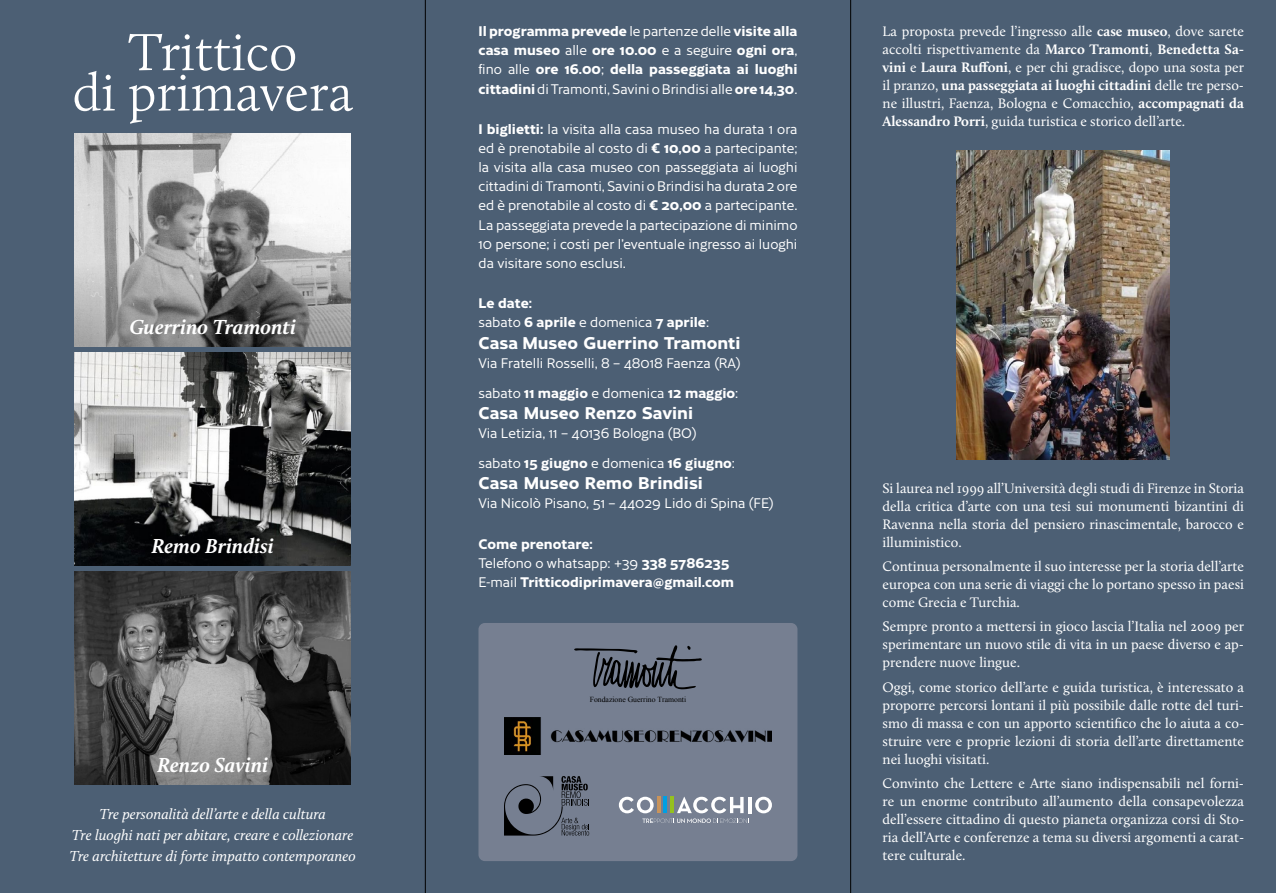
<style>
.page{position:relative;width:1276px;height:893px;background:#4c5f74}
.page>*{position:absolute;margin:0;border:0;box-sizing:border-box;transform-origin:0 0}
.t1{font:300 54px/40.3px "Calluna";color:#fff;text-align:center}
.t2{font:italic 700 21px "Calluna";color:#fff}
.t3{font:700 16.5px "Cresta";color:#fff}
.t4{font:italic 15px/21.3px "Calluna";color:#fff;text-align:center}
.t5{font:14.25px/18px "Calluna";color:#fff;text-align:justify}
.t6{font:13.5px/19.2px "Cresta";color:#fff;text-align:justify}
.t7{font:700 13.5px/19.2px "Cresta";color:#fff}
.t8{font:7.65px "Times New Roman";color:#000}
.s1{font-weight:400}
.s2{font-weight:700}
</style>
<div class="page">
<div style="left:478px;top:623px;width:319px;height:238px;background:#767f91;border-radius:6px"></div>
<img style="left:74px;top:134px;width:277px;height:127px">
<img style="left:74px;top:572px;width:277px;height:127px">
<img style="left:74px;top:353px;width:277px;height:213px">
<img style="left:957px;top:151px;width:212px;height:308px">
<img style="left:504px;top:717px;width:268px;height:37px">
<hr style="left:748px;top:797px;width:3px;height:16px;background:#fff">
<svg style="left:755px;top:797px;width:17px;height:16px"></svg>
<svg style="left:619px;top:797px;width:130px;height:26px"></svg>
<svg style="left:504px;top:776px;width:85px;height:60px"></svg>
<svg style="left:574px;top:645px;width:128px;height:44px"></svg>
<svg style="left:74px;top:261px;width:277px;height:86px;background:#878787"></svg>
<svg style="left:74px;top:699px;width:277px;height:85px;background:#545454"></svg>
<hr style="left:425px;top:0;width:1px;height:893px;background:#000">
<hr style="left:850px;top:0;width:1px;height:893px;background:#000">
<h1 class="t1" style="left:72px;top:32px;width:282px">Trittico<br>di primavera</h1>
<h2 class="t2" style="left:129px;top:314px;width:168px">Guerrino Tramonti</h2>
<h2 class="t2" style="left:152px;top:533px;width:123px">Remo Brindisi</h2>
<h2 class="t2" style="left:157px;top:752px;width:112px">Renzo Savini</h2>
<p class="t4" style="left:70px;top:803px;width:288px">Tre personalità dell’arte e della cultura<br>Tre luoghi nati per abitare, creare e collezionare<br>Tre architetture di forte impatto contemporaneo</p>
<p class="t7" style="left:478px;top:20px;width:320px;text-align:justify">Il programma prevede <span class="s1">le partenze delle</span> visite alla casa museo <span class="s1">alle</span> ore 10.00 <span class="s1">e a seguire</span> ogni ora<span class="s1">, fino alle</span> ore 16.00<span class="s1">;</span> della passeggiata ai luoghi cittadini <span class="s1">di Tramonti, Savini o Brindisi alle</span> ore 14,30<span class="s1">.</span></p>
<p class="t6" style="left:478px;top:119px;width:320px"><span class="s2">I biglietti:</span> la visita alla casa museo ha durata 1 ora ed è prenotabile al costo di <span class="s2">€ 10,00</span> a partecipante; la visita alla casa museo con passeggiata ai luoghi cittadini di Tramonti, Savini o Brindisi ha durata 2 ore ed è prenotabile al costo di <span class="s2">€ 20,00</span> a partecipante.<br>La passeggiata prevede la partecipazione di minimo 10 persone; i costi per l’eventuale ingresso ai luoghi da visitare sono esclusi.</p>
<p class="t7" style="left:478px;top:292px;width:232px">Le date:<br><span class="s1">sabato</span> 6 aprile <span class="s1">e domenica</span> 7 aprile<span class="s1">:</span></p>
<p class="t3" style="left:478px;top:329px;width:263px">Casa Museo Guerrino Tramonti</p>
<p class="t6" style="left:478px;top:352px;width:264px">Via Fratelli Rosselli, 8 – 48018 Faenza (RA)</p>
<p class="t6" style="left:478px;top:382px;width:261px">sabato <span class="s2">11 maggio</span> e domenica <span class="s2">12 maggio</span>:</p>
<p class="t3" style="left:478px;top:399px;width:216px">Casa Museo Renzo Savini</p>
<p class="t6" style="left:478px;top:423px;width:220px">Via Letizia, 11 – 40136 Bologna (BO)</p>
<p class="t6" style="left:478px;top:452px;width:258px">sabato <span class="s2">15 giugno</span> e domenica <span class="s2">16 giugno</span>:</p>
<p class="t3" style="left:478px;top:469px;width:226px">Casa Museo Remo Brindisi</p>
<p class="t6" style="left:478px;top:493px;width:297px">Via Nicolò Pisano, 51 – 44029 Lido di Spina (FE)</p>
<p class="t7" style="left:478px;top:533px;width:257px">Come prenotare:<br><span class="s1">Telefono o whatsapp: +39</span> 338 5786235<br><span class="s1">E-mail</span> Tritticodiprimavera@gmail.com</p>
<p class="t8" style="left:590px;top:695px;width:98px">Fondazione Guerrino Tramonti</p>
<p class="t5" style="left:882px;top:22px;width:363px">La proposta prevede l’ingresso alle <span class="s2">case museo</span>, dove sarete accolti rispettivamente da <span class="s2">Marco Tramonti</span>, <span class="s2">Benedetta Sa&shy;vini</span> e <span class="s2">Laura Ruffoni</span>, e per chi gradisce, dopo una sosta per il pranzo, <span class="s2">una passeggiata ai luoghi cittadini</span> delle tre perso&shy;ne illustri, Faenza, Bologna e Comacchio, <span class="s2">accompagnati da Alessandro Porri</span>, guida turistica e storico dell’arte.</p>
<p class="t5" style="left:882px;top:479px;width:363px">Si laurea nel 1999 all’Università degli studi di Firenze in Storia della critica d’arte con una tesi sui monumenti bizantini di Ravenna nella storia del pensiero rinascimentale, barocco e illuministico.</p>
<p class="t5" style="left:882px;top:557px;width:363px">Continua personalmente il suo interesse per la storia dell’arte europea con una serie di viaggi che lo portano spesso in paesi come Grecia e Turchia.</p>
<p class="t5" style="left:882px;top:617px;width:363px">Sempre pronto a mettersi in gioco lascia l’Italia nel 2009 per sperimentare un nuovo stile di vita in un paese diverso e ap&shy;prendere nuove lingue.</p>
<p class="t5" style="left:882px;top:678px;width:363px">Oggi, come storico dell’arte e guida turistica, è interessato a proporre percorsi lontani il più possibile dalle rotte del turi&shy;smo di massa e con un apporto scientifico che lo aiuta a co&shy;struire vere e proprie lezioni di storia dell’arte direttamente nei luoghi visitati.</p>
<p class="t5" style="left:882px;top:774px;width:363px">Convinto che Lettere e Arte siano indispensabili nel forni&shy;re un enorme contributo all’aumento della consapevolezza dell’essere cittadino di questo pianeta organizza corsi di Sto&shy;ria dell’Arte e conferenze a tema su diversi argomenti a carat&shy;tere culturale.</p>
</div>
